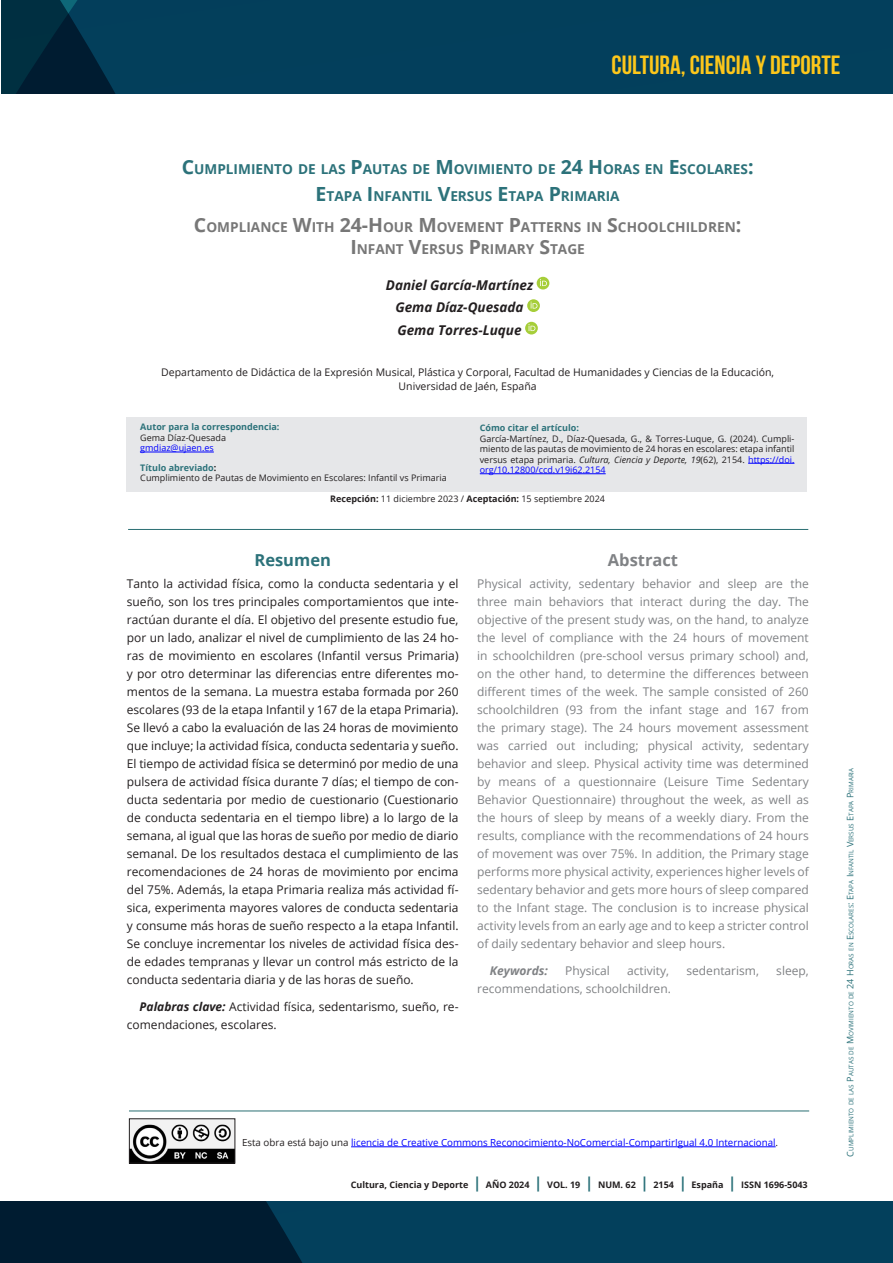
<style>
.page{position:relative;width:893px;height:1263px;background:#fff}
.page>*{position:absolute;margin:0;border:0;box-sizing:border-box;transform-origin:0 0}
.t1{font:700 26.25px "Bebas Neue";color:#fdc71b}
.subtitulo_H3{font:700 16.5px "Open Sans";color:#808285}
.subtitulo_H3-2{font:700 16.5px "Open Sans";color:#2c727a}
.TITULO_ARTICULO_verd{font:700 13.65px/27px "Open Sans";color:#2c727a;text-align:center}
.TITULO_ARTICULO_gris{font:700 13.65px/22.5px "Open Sans";color:#777;text-align:center}
.autores{font:italic 700 13.5px "Open Sans";color:#231f20}
.Cuerpo_de_texto_P{font:12px/18px "Open Sans";color:#231f20;text-align:justify}
.Cuerpo_de_texto_P-2{font:12px/18px "Open Sans";color:#808285;text-align:justify}
.Cuerpo_de_texto_P-3{font:italic 700 12px "Open Sans";color:#808285}
.Filiacion{font:10.5px/13.5px "Open Sans";color:#231f20;text-align:center}
.Filiacion-2{font:9.75px "Open Sans";color:#00f}
.portada_regular{font:9px/10.5px "Open Sans";color:#231f20;text-align:justify}
.maestras{font:700 9px "Open Sans";color:#231f20}
.Portada_bold{font:700 9px "Open Sans";color:#2c727a}
.portada_regular-2{font:9px "Open Sans";color:#00f}
.maestras-2{font:6.3px "Open Sans";color:#2c727a}
.s1{font-size:19.5px}
.s2{color:#231f20}
.s3{font-weight:700}
.s4{font-style:italic}
.s5{color:#00f}
.s6{font-weight:700;font-style:italic}
.s7{font-size:15px;color:#2c727a}
.s8{font-size:9px}
</style>
<div class="page">
<svg style="left:0;top:1201px;width:893px;height:62px;background:#02344e"></svg>
<div style="left:127px;top:417px;width:680px;height:74px;background:#e6e7e9"></div>
<hr style="left:140px;top:452px;width:74px;height:1px;background:#00f">
<svg style="left:537px;top:277px;width:12px;height:12px"></svg>
<svg style="left:527px;top:299px;width:13px;height:13px"></svg>
<svg style="left:525px;top:322px;width:13px;height:12px"></svg>
<svg style="left:1px;top:0;width:892px;height:94px;background:#023c58"></svg>
<hr style="left:748px;top:463px;width:46px;height:1px;background:#00f">
<hr style="left:480px;top:473px;width:126px;height:1px;background:#00f">
<hr style="left:128px;top:529px;width:680px;height:1px;background:#2a6e73">
<hr style="left:129px;top:1110px;width:680px;height:1px;background:#2a6e73">
<hr style="left:351px;top:1146px;width:425px;height:1px;background:#00f">
<img style="left:131px;top:1120px;width:102px;height:41px">
<div style="left:129px;top:1118px;width:106px;height:45px;border:1px solid #231f20"></div>
<p class="t1" style="left:612px;top:50px;width:230px">CULTURA, CIENCIA Y DEPORTE</p>
<p class="TITULO_ARTICULO_verd" style="left:182px;top:155px;width:573px"><span class="s1">C</span>UMPLIMIENTO DE LAS <span class="s1">P</span>AUTAS DE <span class="s1">M</span> OVIMIENTO DE <span class="s1">24 H</span>ORAS EN <span class="s1">E</span>SCOLARES<span class="s1">:<br>E</span>TAPA <span class="s1">I</span> NFANTIL <span class="s1">V</span>ERSUS <span class="s1">E</span>TAPA <span class="s1">P</span> RIMARIA</p>
<p class="TITULO_ARTICULO_gris" style="left:194px;top:215px;width:549px"><span class="s1">C</span>OMPLIANCE <span class="s1">W</span>ITH <span class="s1">24-H</span>OUR <span class="s1">M</span> OVEMENT <span class="s1">P</span>ATTERNS IN <span class="s1">S</span>CHOOLCH ILDREN<span class="s1">:<br>I</span> NFANT <span class="s1">V</span>ERSUS <span class="s1">P</span> RIMARY <span class="s1">S</span>TAGE</p>
<p class="autores" style="left:386px;top:275px;width:149px">Daniel García-Martínez</p>
<p class="autores" style="left:395px;top:298px;width:130px">Gema Díaz-Quesada</p>
<p class="autores" style="left:397px;top:320px;width:126px">Gema Torres-Luque</p>
<p class="Filiacion" style="left:161px;top:365px;width:614px">Departamento de Didáctica de la Expresión Musical, Plástica y Corporal, Facultad de Humanidades y Ciencias de la Educación,<br>Universidad de Jaén, España</p>
<p class="Portada_bold" style="left:140px;top:421px;width:141px">Autor para la correspondencia:</p>
<p class="portada_regular" style="left:140px;top:432px;width:87px">Gema Díaz-Quesada</p>
<p class="portada_regular-2" style="left:140px;top:442px;width:75px">gmdiaz@ujaen.es</p>
<p class="Portada_bold" style="left:140px;top:461px;width:78px">Título abreviado<span class="s2">:</span></p>
<p class="portada_regular" style="left:140px;top:473px;width:308px">Cumplimiento de Pautas de Movimiento en Escolares: Infantil vs Primaria</p>
<p class="portada_regular" style="left:330px;top:494px;width:276px"><span class="s3">Recepción:</span> 11 diciembre 2023 / <span class="s3">Aceptación:</span> 15 septiembre 2024</p>
<p class="Portada_bold" style="left:480px;top:421px;width:101px">Cómo citar el artículo:</p>
<p class="portada_regular" style="left:480px;top:433px;width:316px">García-Martínez, D., Díaz-Quesada, G., &amp; Torres-Luque, G. (2024). Cumpli&shy;miento de las pautas de movimiento de 24 horas en escolares: etapa infantil versus etapa primaria. <span class="s4">Cultura, Ciencia y Deporte, 19</span>(62), 2154. <span class="s5">https://doi. org/10.12800/ccd.v19i62.2154</span></p>
<p class="subtitulo_H3-2" style="left:254px;top:548px;width:78px">Resumen</p>
<p class="Cuerpo_de_texto_P" style="left:127px;top:575px;width:333px">Tanto la actividad física, como la conducta sedentaria y el sueño, son los tres principales comportamientos que inte&shy;ractúan durante el día. El objetivo del presente estudio fue, por un lado, analizar el nivel de cumplimiento de las 24 ho&shy;ras de movimiento en escolares (Infantil versus Primaria) y por otro determinar las diferencias entre diferentes mo&shy;mentos de la semana. La muestra estaba formada por 260 escolares (93 de la etapa Infantil y 167 de la etapa Primaria).<br>Se llevó a cabo la evaluación de las 24 horas de movimiento que incluye; la actividad física, conducta sedentaria y sueño.<br>El tiempo de actividad física se determinó por medio de una pulsera de actividad física durante 7 días; el tiempo de con&shy;ducta sedentaria por medio de cuestionario (Cuestionario de conducta sedentaria en el tiempo libre) a lo largo de la semana, al igual que las horas de sueño por medio de diario semanal. De los resultados destaca el cumplimiento de las recomendaciones de 24 horas de movimiento por encima del 75%. Además, la etapa Primaria realiza más actividad fí&shy;sica, experimenta mayores valores de conducta sedentaria y consume más horas de sueño respecto a la etapa Infantil.<br>Se concluye incrementar los niveles de actividad física des&shy;de edades tempranas y llevar un control más estricto de la conducta sedentaria diaria y de las horas de sueño.</p>
<p class="Cuerpo_de_texto_P" style="left:127px;top:997px;width:333px;text-indent:13px"><span class="s6">Palabras clave:</span> Actividad física, sedentarismo, sueño, re&shy;comendaciones, escolares.</p>
<p class="subtitulo_H3" style="left:608px;top:548px;width:72px">Abstract</p>
<p class="Cuerpo_de_texto_P-2" style="left:477px;top:575px;width:333px">Physical activity, sedentary behavior and sleep are the three main behaviors that interact during the day. The objective of the present study was, on the hand, to analyze the level of compliance with the 24 hours of movement in schoolchildren (pre-school versus primary school) and, on the other hand, to determine the differences between different times of the week. The sample consisted of 260 schoolchildren (93 from the infant stage and 167 from the primary stage). The 24 hours movement assessment was carried out including; physical activity, sedentary behavior and sleep. Physical activity time was determined by means of a questionnaire (Leisure Time Sedentary Behavior Questionnaire) throughout the week, as well as the hours of sleep by means of a weekly diary. From the results, compliance with the recommendations of 24 hours of movement was over 75%. In addition, the Primary stage performs more physical activity, experiences higher levels of sedentary behavior and gets more hours of sleep compared to the Infant stage. The conclusion is to increase physical activity levels from an early age and to keep a stricter control of daily sedentary behavior and sleep hours.</p>
<p class="Cuerpo_de_texto_P-3" style="left:490px;top:962px;width:60px">Keywords:</p>
<p class="Cuerpo_de_texto_P-2" style="left:565px;top:961px;width:46px">Physical</p>
<p class="Cuerpo_de_texto_P-2" style="left:627px;top:961px;width:43px">activity,</p>
<p class="Cuerpo_de_texto_P-2" style="left:686px;top:961px;width:74px">sedentarism,</p>
<p class="Cuerpo_de_texto_P-2" style="left:776px;top:961px;width:34px">sleep,</p>
<p class="Cuerpo_de_texto_P-2" style="left:477px;top:979px;width:195px">recommendations, schoolchildren.</p>
<p class="Filiacion-2" style="left:242px;top:1136px;width:538px"><span class="s2">Esta obra está bajo una</span> licencia de Creative Commons Reconocimiento-NoComercial-CompartirIgual 4.0 Internacional<span class="s2">.</span></p>
<p class="maestras" style="left:351px;top:1179px;width:458px">Cultura, Ciencia y Deporte <span class="s7">|</span> AÑO 2024 <span class="s7">|</span> VOL. 19 <span class="s7">|</span> NUM. 62 <span class="s7">|</span> 2154 <span class="s7">|</span> España <span class="s7">|</span> ISSN 1696-5043</p>
<p class="maestras-2" style="left:847px;top:1156px;width:390px;rotate:-90deg"><span class="s8">C</span>umplimiento de las <span class="s8">P</span>autas de <span class="s8">M</span> ovimiento de <span class="s8">24 H</span>oras en <span class="s8">E</span>scolares<span class="s8">: E</span>tapa <span class="s8">I</span> nfantil <span class="s8">V</span>ersus <span class="s8">E</span>tapa <span class="s8">P</span> rimaria</p>
</div>
